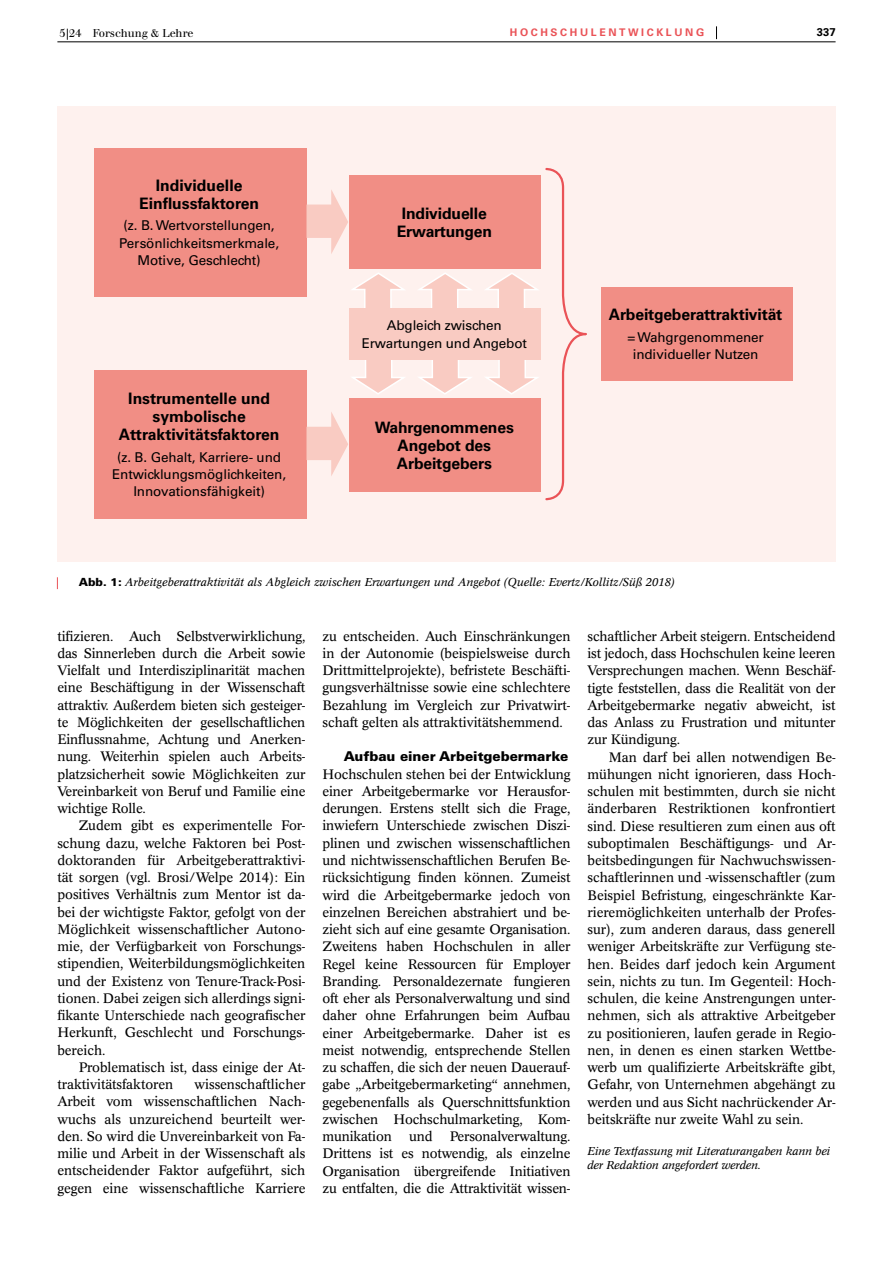
<style>
.page{position:relative;width:893px;height:1263px;background:#fff}
.page>*{position:absolute;margin:0;border:0;box-sizing:border-box;transform-origin:0 0}
.t1{font:700 15.75px/18px "Univers LT Std";letter-spacing:-.01em;color:#000;text-align:center}
.t2{font:13.5px/17.2px "Concorde Pro";letter-spacing:-.005em;color:#000;text-align:justify}
.t3{font:13.5px/17.2px "Univers LT Std";letter-spacing:-.01em;color:#000;text-align:center}
.t4{font:900 13.5px "Univers LT Std";letter-spacing:-.005em;color:#000}
.t5{font:italic 11.25px/14.2px "Concorde Pro";color:#000}
.t6{font:11.25px "Walbaum Book Pro";color:#000}
.t7{font:700 11.25px "Univers LT Std";color:#000}
.t8{font:700 10.5px "Univers LT Std";letter-spacing:.25em;color:#ea5357}
.s1{font-family:"Univers LT Std";font-weight:900;font-style:normal}
</style>
<div class="page">
<hr style="left:57px;top:41px;width:779px;height:1px;background:#000">
<svg style="left:716px;top:26px;width:1px;height:13px"></svg>
<div style="left:57px;top:106px;width:779px;height:456px;background:#fef1ee"></div>
<svg style="left:57px;top:577px;width:1px;height:12px"></svg>
<div style="left:94px;top:148px;width:212px;height:149px;background:#f18e85"></div>
<div style="left:601px;top:287px;width:191px;height:94px;background:#f18e85"></div>
<div style="left:94px;top:370px;width:212px;height:149px;background:#f18e85"></div>
<svg style="left:306px;top:167px;width:281px;height:334px"></svg>
<div style="left:350px;top:308px;width:191px;height:51px;background:#f9cbc2"></div>
<p class="t6" style="left:60px;top:25px;width:135px">5|24 Forschung &amp; Lehre</p>
<p class="t8" style="left:510px;top:26px;width:196px">HOCHSCHULENTWICKLUNG</p>
<p class="t7" style="left:817px;top:26px;width:20px">337</p>
<p class="t1" style="left:139px;top:176px;width:122px">Individuelle<br>Einflussfaktoren</p>
<p class="t3" style="left:119px;top:217px;width:161px">(z. B. Wertvorstellungen,<br>Persönlichkeitsmerkmale,<br>Motive, Geschlecht)</p>
<p class="t1" style="left:119px;top:390px;width:162px">Instrumentelle und symbolische<br>Attraktivitätsfaktoren</p>
<p class="t3" style="left:112px;top:448px;width:176px">(z. B. Gehalt, Karriere- und<br>Entwicklungsmöglichkeiten,<br>Innovationsfähigkeit)</p>
<p class="t1" style="left:397px;top:204px;width:97px">Individuelle<br>Erwartungen</p>
<p class="t3" style="left:362px;top:316px;width:167px;line-height:18px">Abgleich zwischen<br>Erwartungen und Angebot</p>
<p class="t1" style="left:375px;top:419px;width:141px">Wahrgenommenes<br>Angebot des<br>Arbeitgebers</p>
<p class="t1" style="left:609px;top:306px;width:175px">Arbeitgeberattraktivität</p>
<p class="t3" style="left:627px;top:328px;width:138px">= Wahgrgenommener individueller Nutzen</p>
<p class="t5" style="left:79px;top:575px;width:598px"><span class="s1">Abb. 1:</span> Arbeitgeberattraktivität als Abgleich zwischen Erwartungen und Angebot (Quelle: Evertz/Kollitz/Süß 2018)</p>
<p class="t2" style="left:57px;top:627px;width:250px">tifizieren. Auch Selbstverwirklichung, das Sinnerleben durch die Arbeit sowie Vielfalt und Interdisziplinarität machen eine Beschäftigung in der Wissenschaft attraktiv. Außerdem bieten sich gesteiger&shy;te Möglichkeiten der gesellschaftlichen Einflussnahme, Achtung und Anerken&shy;nung. Weiterhin spielen auch Arbeits&shy;platzsicherheit sowie Möglichkeiten zur Vereinbarkeit von Beruf und Familie eine wichtige Rolle.</p>
<p class="t2" style="left:57px;top:817px;width:250px;text-indent:21px">Zudem gibt es experimentelle For&shy;schung dazu, welche Faktoren bei Post&shy;doktoranden für Arbeitgeberattraktivi&shy;tät sorgen (vgl. Brosi/Welpe 2014): Ein positives Verhältnis zum Mentor ist da&shy;bei der wichtigste Faktor, gefolgt von der Möglichkeit wissenschaftlicher Autono&shy;mie, der Verfügbarkeit von Forschungs&shy;stipendien, Weiterbildungsmöglichkeiten und der Existenz von Tenure-Track-Posi&shy;tionen. Dabei zeigen sich allerdings signi&shy;fikante Unterschiede nach geografischer Herkunft, Geschlecht und Forschungs&shy;bereich.</p>
<p class="t2" style="left:57px;top:1059px;width:250px;text-indent:21px">Problematisch ist, dass einige der At&shy;traktivitätsfaktoren</p>
<p class="t2" style="left:57px;top:1076px;width:250px;text-indent:137px">wissenschaftlicher Arbeit vom wissenschaftlichen Nach&shy;wuchs als unzureichend beurteilt wer&shy;den. So wird die Unvereinbarkeit von Fa&shy;milie und Arbeit in der Wissenschaft als entscheidender Faktor aufgeführt, sich gegen eine wissenschaftliche Karriere</p>
<p class="t2" style="left:322px;top:627px;width:250px">zu entscheiden. Auch Einschränkungen in der Autonomie (beispielsweise durch Drittmittelprojekte), befristete Beschäfti&shy;gungsverhältnisse sowie eine schlechtere Bezahlung im Vergleich zur Privatwirt&shy;schaft gelten als attraktivitätshemmend.</p>
<p class="t4" style="left:344px;top:748px;width:226px">Aufbau einer Arbeitgebermarke</p>
<p class="t2" style="left:322px;top:765px;width:250px">Hochschulen stehen bei der Entwicklung einer Arbeitgebermarke vor Herausfor&shy;derungen. Erstens stellt sich die Frage, inwiefern Unterschiede zwischen Diszi&shy;plinen und zwischen wissenschaftlichen und nichtwissenschaftlichen Berufen Be&shy;rücksichtigung finden können. Zumeist wird die Arbeitgebermarke jedoch von einzelnen Bereichen abstrahiert und be&shy;zieht sich auf eine gesamte Organisation.<br>Zweitens haben Hochschulen in aller Regel keine Ressourcen für Employer Branding. Personaldezernate fungieren oft eher als Personalverwaltung und sind daher ohne Erfahrungen beim Aufbau einer Arbeitgebermarke. Daher ist es meist notwendig, entsprechende Stellen zu schaffen, die sich der neuen Dauerauf&shy;gabe „Arbeitgebermarketing“ annehmen, gegebenenfalls als Querschnittsfunktion zwischen Hochschulmarketing, Kom&shy;munikation</p>
<p class="t2" style="left:322px;top:1128px;width:250px;text-indent:127px">Personalverwaltung.<br>Drittens ist es notwendig, als einzelne Organisation übergreifende Initiativen zu entfalten, die die Attraktivität wissen-</p>
<p class="t2" style="left:409px;top:1128px;width:25px">und</p>
<p class="t2" style="left:587px;top:627px;width:250px">schaftlicher Arbeit steigern. Entscheidend ist jedoch, dass Hochschulen keine leeren Versprechungen machen. Wenn Beschäf&shy;tigte feststellen, dass die Realität von der Arbeitgebermarke negativ abweicht, ist das Anlass zu Frustration und mitunter zur Kündigung.</p>
<p class="t2" style="left:587px;top:748px;width:250px;text-indent:21px">Man darf bei allen notwendigen Be&shy;mühungen nicht ignorieren, dass Hoch&shy;schulen mit bestimmten, durch sie nicht änderbaren Restriktionen konfrontiert sind. Diese resultieren zum einen aus oft suboptimalen Beschäftigungs- und Ar&shy;beitsbedingungen für Nachwuchswissen&shy;schaftlerinnen und -wissenschaftler (zum Beispiel Befristung, eingeschränkte Kar&shy;rieremöglichkeiten unterhalb der Profes&shy;sur), zum anderen daraus, dass generell weniger Arbeitskräfte zur Verfügung ste&shy;hen. Beides darf jedoch kein Argument sein, nichts zu tun. Im Gegenteil: Hoch&shy;schulen, die keine Anstrengungen unter&shy;nehmen, sich als attraktive Arbeitgeber zu positionieren, laufen gerade in Regio&shy;nen, in denen es einen starken Wettbe&shy;werb um qualifizierte Arbeitskräfte gibt, Gefahr, von Unternehmen abgehängt zu werden und aus Sicht nachrückender Ar&shy;beitskräfte nur zweite Wahl zu sein.</p>
<p class="t5" style="left:587px;top:1144px;width:244px">Eine Textfassung mit Literaturangaben kann bei der Redaktion angefordert werden.</p>
</div>
